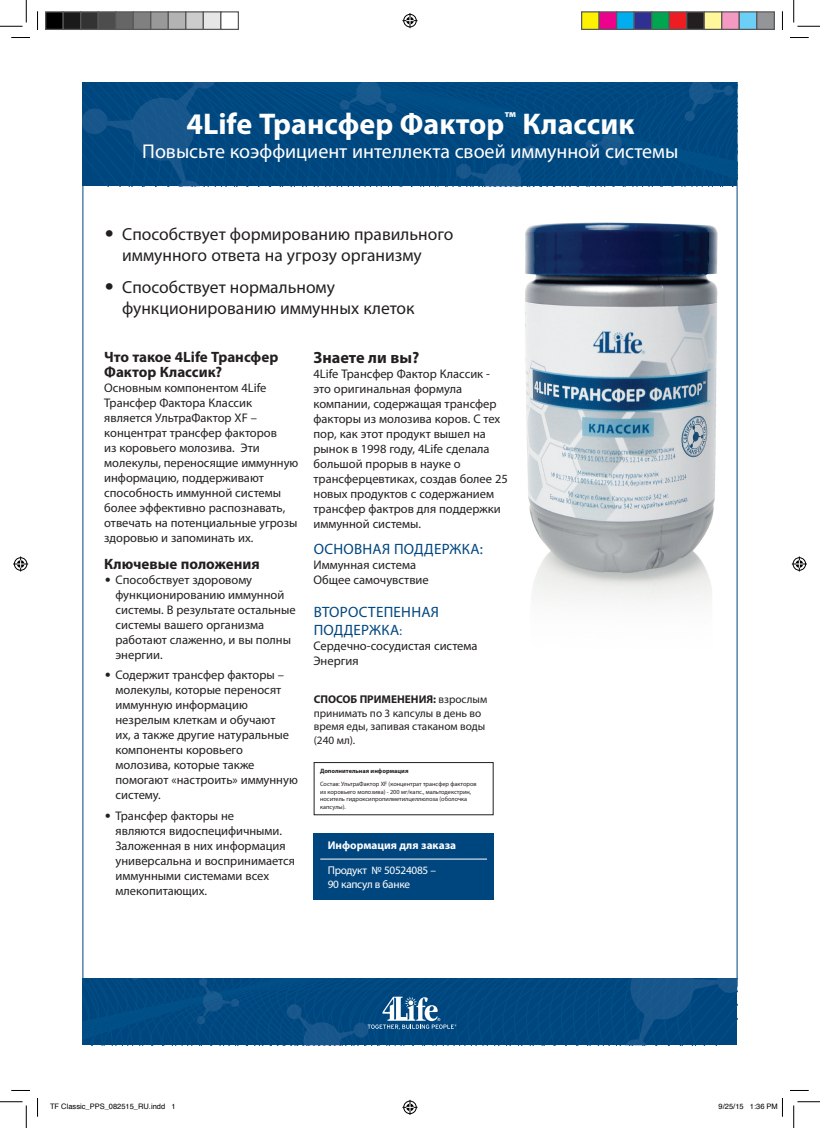
<style>
.page{position:relative;width:820px;height:1128px;background:#fff}
.page>*{position:absolute;margin:0;border:0;box-sizing:border-box;transform-origin:0 0}
.t1{font:700 30px "Myriad Pro";color:#fff}
.t2{font:20px "Myriad Pro";color:#fff}
.t3{font:17.5px/21px "Myriad Pro";color:#231f20}
.t4{font:700 16.25px "Myriad Pro";color:#231f20}
.t5{font:700 15px/15px "Myriad Pro";color:#231f20}
.t6{font:15px/17.5px "Myriad Pro";letter-spacing:.02em;color:#00467e}
.t7{font:12.5px/15px "Myriad Pro";color:#231f20}
.t8{font:11.25px/13.5px "Myriad Pro";color:#231f20}
.t9{font:11.25px/13.5px "Myriad Pro";letter-spacing:-.025em;color:#fff}
.t10{font:700 11.25px "Myriad Pro";color:#fff}
.t11{font:7.5px "Helvetica";color:#000}
.t12{font:6.25px/7.5px "Myriad Pro";color:#231f20}
.t13{font:700 6.25px "Myriad Pro";color:#231f20}
.s1{font-family:"Futura Std"}
.s2{font-family:"Galliard Std"}
.s3{font-size:12.5px}
.s4{font-weight:700}
</style>
<div class="page">
<img style="left:369px;top:26px;width:414px;height:735px">
<svg style="left:82px;top:83px;width:655px;height:103px;background:#024a81"></svg>
<div style="left:313px;top:833px;width:180px;height:67px;background:#00467e"></div>
<hr style="left:320px;top:858px;width:166px;height:1px;background:#fff">
<svg style="left:82px;top:978px;width:655px;height:67px;background:#064d83"></svg>
<div style="left:313px;top:762px;width:180px;height:53px;border:1px solid #231f20"></div>
<svg style="left:11px;top:37px;width:19px;height:1px"></svg>
<svg style="left:790px;top:37px;width:18px;height:1px"></svg>
<svg style="left:11px;top:1090px;width:19px;height:1px"></svg>
<svg style="left:790px;top:1090px;width:18px;height:1px"></svg>
<svg style="left:37px;top:11px;width:1px;height:19px"></svg>
<svg style="left:37px;top:1098px;width:1px;height:18px"></svg>
<svg style="left:781px;top:12px;width:1px;height:18px"></svg>
<svg style="left:0;top:0;width:27px;height:27px"></svg>
<svg style="left:0;top:1101px;width:27px;height:26px"></svg>
<svg style="left:793px;top:0;width:26px;height:27px"></svg>
<svg style="left:793px;top:1101px;width:26px;height:26px"></svg>
<svg style="left:402px;top:13px;width:15px;height:15px"></svg>
<svg style="left:402px;top:1099px;width:15px;height:15px"></svg>
<svg style="left:13px;top:556px;width:15px;height:15px"></svg>
<svg style="left:791px;top:556px;width:15px;height:15px"></svg>
<div style="left:46px;top:12px;width:17px;height:17px;background:#000"></div>
<div style="left:45px;top:11px;width:19px;height:19px;border:1px solid #595959"></div>
<div style="left:63px;top:12px;width:18px;height:17px;background:#1a1a1a"></div>
<div style="left:62px;top:11px;width:19px;height:19px;border:1px solid #595959"></div>
<div style="left:81px;top:12px;width:17px;height:17px;background:#333"></div>
<div style="left:80px;top:11px;width:19px;height:19px;border:1px solid #595959"></div>
<div style="left:98px;top:12px;width:18px;height:17px;background:#4d4d4d"></div>
<div style="left:98px;top:11px;width:18px;height:19px;border:1px solid #595959"></div>
<div style="left:116px;top:12px;width:17px;height:17px;background:#666"></div>
<div style="left:115px;top:11px;width:19px;height:19px;border:1px solid #595959"></div>
<div style="left:133px;top:12px;width:18px;height:17px;background:#808080"></div>
<div style="left:132px;top:11px;width:19px;height:19px;border:1px solid #595959"></div>
<div style="left:151px;top:12px;width:17px;height:17px;background:#999"></div>
<div style="left:150px;top:11px;width:19px;height:19px;border:1px solid #595959"></div>
<div style="left:168px;top:12px;width:18px;height:17px;background:#b3b3b3"></div>
<div style="left:168px;top:11px;width:18px;height:19px;border:1px solid #595959"></div>
<div style="left:186px;top:12px;width:17px;height:17px;background:#ccc"></div>
<div style="left:185px;top:11px;width:19px;height:19px;border:1px solid #595959"></div>
<div style="left:203px;top:12px;width:18px;height:17px;background:#e6e6e6"></div>
<div style="left:202px;top:11px;width:19px;height:19px;border:1px solid #595959"></div>
<div style="left:220px;top:11px;width:19px;height:19px;border:1px solid #595959"></div>
<div style="left:581px;top:12px;width:17px;height:17px;background:#fff101"></div>
<div style="left:580px;top:11px;width:19px;height:19px;border:1px solid #595959"></div>
<div style="left:598px;top:12px;width:18px;height:17px;background:#ed028c"></div>
<div style="left:598px;top:11px;width:19px;height:19px;border:1px solid #595959"></div>
<div style="left:616px;top:12px;width:17px;height:17px;background:#00aeef"></div>
<div style="left:615px;top:11px;width:19px;height:19px;border:1px solid #595959"></div>
<div style="left:633px;top:12px;width:18px;height:17px;background:#2e3092"></div>
<div style="left:633px;top:11px;width:19px;height:19px;border:1px solid #595959"></div>
<div style="left:651px;top:12px;width:17px;height:17px;background:#00a54f"></div>
<div style="left:650px;top:11px;width:19px;height:19px;border:1px solid #595959"></div>
<div style="left:668px;top:12px;width:18px;height:17px;background:#ee1d23"></div>
<div style="left:668px;top:11px;width:19px;height:19px;border:1px solid #595959"></div>
<div style="left:686px;top:12px;width:17px;height:17px;background:#231f20"></div>
<div style="left:685px;top:11px;width:19px;height:19px;border:1px solid #595959"></div>
<div style="left:703px;top:12px;width:18px;height:17px;background:#fff79a"></div>
<div style="left:703px;top:11px;width:19px;height:19px;border:1px solid #595959"></div>
<div style="left:721px;top:12px;width:17px;height:17px;background:#f499c2"></div>
<div style="left:720px;top:11px;width:19px;height:19px;border:1px solid #595959"></div>
<div style="left:738px;top:12px;width:18px;height:17px;background:#6bcff6"></div>
<div style="left:738px;top:11px;width:19px;height:19px;border:1px solid #595959"></div>
<div style="left:756px;top:12px;width:17px;height:17px;background:#939598"></div>
<div style="left:755px;top:11px;width:19px;height:19px;border:1px solid #595959"></div>
<svg style="left:781px;top:1098px;width:1px;height:18px"></svg>
<h1 class="t1" style="left:186px;top:104px;width:449px">4Life Трансфер Фактор<sup>™</sup> Классик</h1>
<h2 class="t2" style="left:142px;top:138px;width:537px">Повысьте коэффициент интеллекта своей иммунной системы</h2>
<h3 class="t3" style="left:122px;top:223px;width:332px;text-indent:-18px"><span class="s1">•</span> Способствует формированию правильного иммунного ответа на угрозу организму</h3>
<h3 class="t3" style="left:122px;top:276px;width:294px;text-indent:-18px"><span class="s1">•</span> Способствует нормальному функционированию иммунных клеток</h3>
<p class="t5" style="left:104px;top:349px;width:175px">Что такое 4Life Трансфер<br>Фактор Классик?</p>
<p class="t7" style="left:104px;top:380px;width:196px">Основным компонентом 4Life<br>Трансфер Фактора Классик является УльтраФактор XF – концентрат трансфер факторов<br>из коровьего молозива. Эти молекулы, переносящие иммунную информацию, поддерживают способность иммунной системы более эффективно распознавать, отвечать на потенциальные угрозы здоровью и запоминать их.</p>
<p class="t5" style="left:104px;top:555px;width:157px">Ключевые положения</p>
<p class="t7" style="left:115px;top:571px;width:182px;text-indent:-11px"><span class="s2">•</span> Способствует здоровому функционированию иммунной системы. В результате остальные системы вашего организма работают слаженно, и вы полны энергии.</p>
<p class="t7" style="left:115px;top:667px;width:184px;text-indent:-11px"><span class="s2">•</span> Содержит трансфер факторы – молекулы, которые переносят иммунную информацию незрелым клеткам и обучают<br>их, а также другие натуральные компоненты коровьего молозива, которые также помогают «настроить» иммунную систему.</p>
<p class="t7" style="left:115px;top:808px;width:181px;text-indent:-11px"><span class="s2">•</span> Трансфер факторы не<br>являются видоспецифичными.<br>Заложенная в них информация универсальна и воспринимается иммунными системами всех млекопитающих.</p>
<h3 class="t4" style="left:313px;top:347px;width:107px">Знаете ли вы?</h3>
<p class="t7" style="left:313px;top:366px;width:196px">4Life Трансфер Фактор Классик - это оригинальная формула компании, содержащая трансфер факторы из молозива коров. С тех пор, как этот продукт вышел на рынок в 1998 году, 4Life сделала большой прорыв в науке о трансферцевтиках, создав более 25 новых продуктов с содержанием трансфер фактров для поддержки иммунной системы.</p>
<p class="t6" style="left:313px;top:540px;width:171px">ОСНОВНАЯ ПОДДЕРЖКА:</p>
<p class="t7" style="left:313px;top:557px;width:117px">Иммунная система<br>Общее самочувствие</p>
<p class="t6" style="left:313px;top:603px;width:127px">ВТОРОСТЕПЕННАЯ<br>ПОДДЕРЖКА<span class="s3">:</span></p>
<p class="t7" style="left:313px;top:637px;width:165px">Сердечно-сосудистая система<br>Энергия</p>
<p class="t8" style="left:313px;top:692px;width:175px"><span class="s4">СПОСОБ ПРИМЕНЕНИЯ:</span> взрослым принимать по 3 капсулы в день во время еды, запивая стаканом воды (240 мл).</p>
<p class="t13" style="left:320px;top:767px;width:90px">Дополнительная информация</p>
<p class="t12" style="left:320px;top:780px;width:158px">Состав: УльтраФактор XF (концентрат трансфер факторов из коровьего молозива) - 200 мг/капс., мальтодекстрин, носитель гидроксипропилметилцеллюлоза (оболочка капсулы).</p>
<p class="t10" style="left:327px;top:838px;width:130px">Информация для заказа</p>
<p class="t9" style="left:327px;top:863px;width:110px">Продукт № 50524085 –<br>90 капсул в банке</p>
<p class="t11" style="left:50px;top:1100px;width:127px">TF Classic_PPS_082515_RU.indd 1</p>
<p class="t11" style="left:718px;top:1100px;width:61px">9/25/15 1:36 PM</p>
</div>
